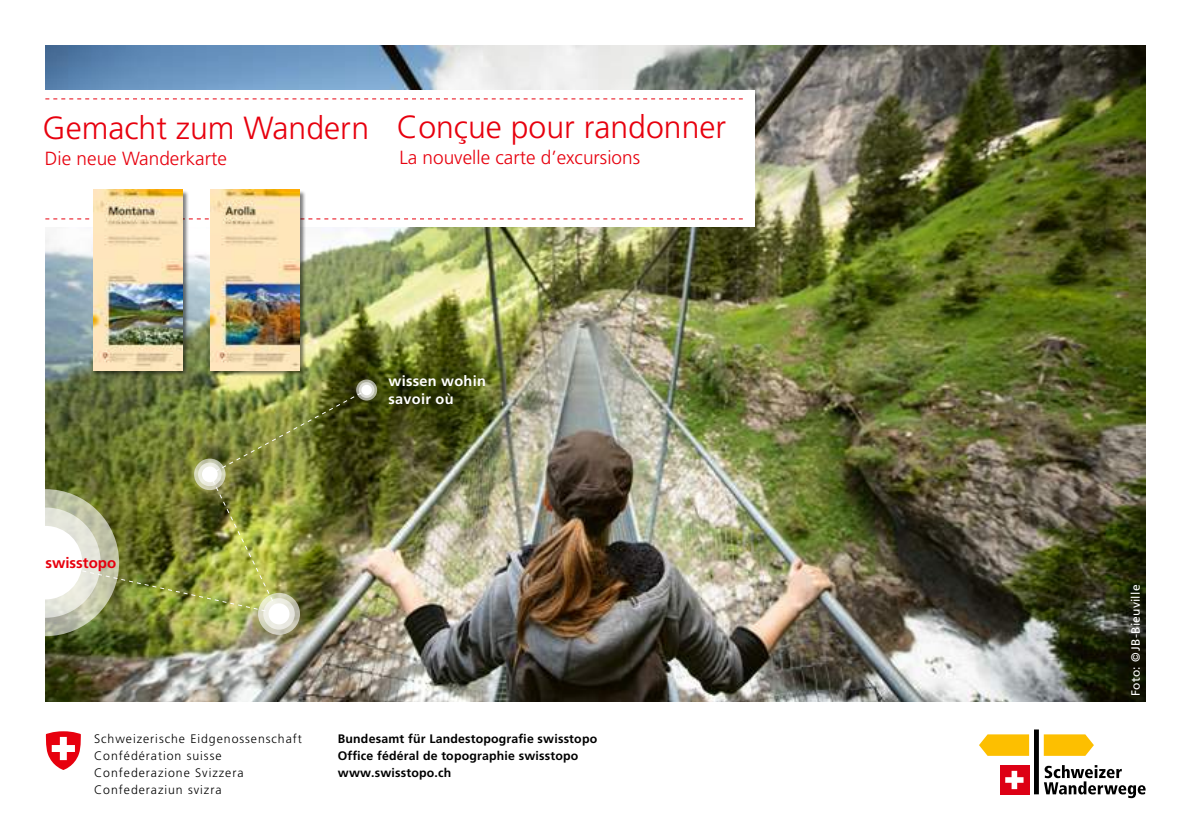
<style>
.page{position:relative;width:1191px;height:840px;background:#fff}
.page>*{position:absolute;margin:0;border:0;box-sizing:border-box;transform-origin:0 0}
.t1{font:300 32px "Frutiger LT Pro";color:#e7000e}
.t2{font:300 19px "Frutiger LT Pro";color:#e7000e}
.t3{font:700 15px "Frutiger LT Pro";color:#e7000e}
.t4{font:700 14.4px/18px "Frutiger LT Pro";letter-spacing:.02em;color:#fff}
.t5{font:300 12.4px "Frutiger LT Pro";letter-spacing:.075em;color:#000}
.t6{font:700 12.4px "Frutiger LT Pro";letter-spacing:.015em;color:#000}
.t7{font:12px "Frutiger LT Pro";letter-spacing:.02em;color:#fff}
</style>
<div class="page">
<img style="left:45px;top:45px;width:1100px;height:656px">
<div style="left:0;top:91px;width:754px;height:136px;background:#fff"></div>
<svg style="left:45px;top:98px;width:698px;height:1px"></svg>
<svg style="left:45px;top:218px;width:698px;height:1px"></svg>
<svg style="left:45px;top:731px;width:36px;height:38px"></svg>
<div style="left:93px;top:190px;width:96px;height:186px;background:#000;opacity:.5"></div>
<img style="left:93px;top:190px;width:90px;height:180px">
<div style="left:210px;top:190px;width:96px;height:186px;background:#000;opacity:.5"></div>
<img style="left:210px;top:190px;width:90px;height:180px">
<svg style="left:45px;top:388px;width:323px;height:227px"></svg>
<img style="left:45px;top:390px;width:319px;height:245px">
<div style="left:9px;top:525px;width:73px;height:74px;background:#fff;border-radius:50%"></div>
<svg style="left:194px;top:458px;width:32px;height:32px"></svg>
<svg style="left:198px;top:462px;width:24px;height:24px"></svg>
<div style="left:202px;top:466px;width:16px;height:16px;background:#fff;border-radius:50%"></div>
<svg style="left:356px;top:379px;width:21px;height:21px"></svg>
<svg style="left:359px;top:382px;width:15px;height:15px"></svg>
<div style="left:361px;top:384px;width:11px;height:11px;background:#fff;border-radius:50%"></div>
<div style="left:1034px;top:729px;width:5px;height:64px;background:#000"></div>
<svg style="left:1043px;top:734px;width:51px;height:21px"></svg>
<svg style="left:979px;top:734px;width:50px;height:21px"></svg>
<svg style="left:1044px;top:765px;width:101px;height:32px"></svg>
<div style="left:1000px;top:764px;width:29px;height:29px;background:#dd0014"></div>
<svg style="left:1005px;top:770px;width:18px;height:18px"></svg>
<h1 class="t1" style="left:43px;top:109px;width:328px">Gemacht zum Wandern</h1>
<h2 class="t2" style="left:45px;top:147px;width:183px">Die neue Wanderkarte</h2>
<h1 class="t1" style="left:397px;top:108px;width:331px">Conçue pour randonner</h1>
<h2 class="t2" style="left:399px;top:146px;width:242px">La nouvelle carte d’excursions</h2>
<p class="t3" style="left:45px;top:554px;width:72px">swisstopo</p>
<p class="t4" style="left:388px;top:372px;width:99px">wissen wohin savoir où</p>
<p class="t5" style="left:94px;top:731px;width:209px">Schweizerische Eidgenossenschaft</p>
<p class="t6" style="left:338px;top:731px;width:261px">Bundesamt für Landestopografie swisstopo</p>
<p class="t5" style="left:94px;top:748px;width:129px">Confédération suisse</p>
<p class="t6" style="left:338px;top:748px;width:242px">Office fédéral de topographie swisstopo</p>
<p class="t5" style="left:94px;top:765px;width:151px">Confederazione Svizzera</p>
<p class="t6" style="left:338px;top:765px;width:115px">www.swisstopo.ch</p>
<p class="t5" style="left:94px;top:782px;width:129px">Confederaziun svizra</p>
<p class="t7" style="left:1128px;top:695px;width:113px;rotate:-90deg">Foto: © JB-Bieuville</p>
</div>
